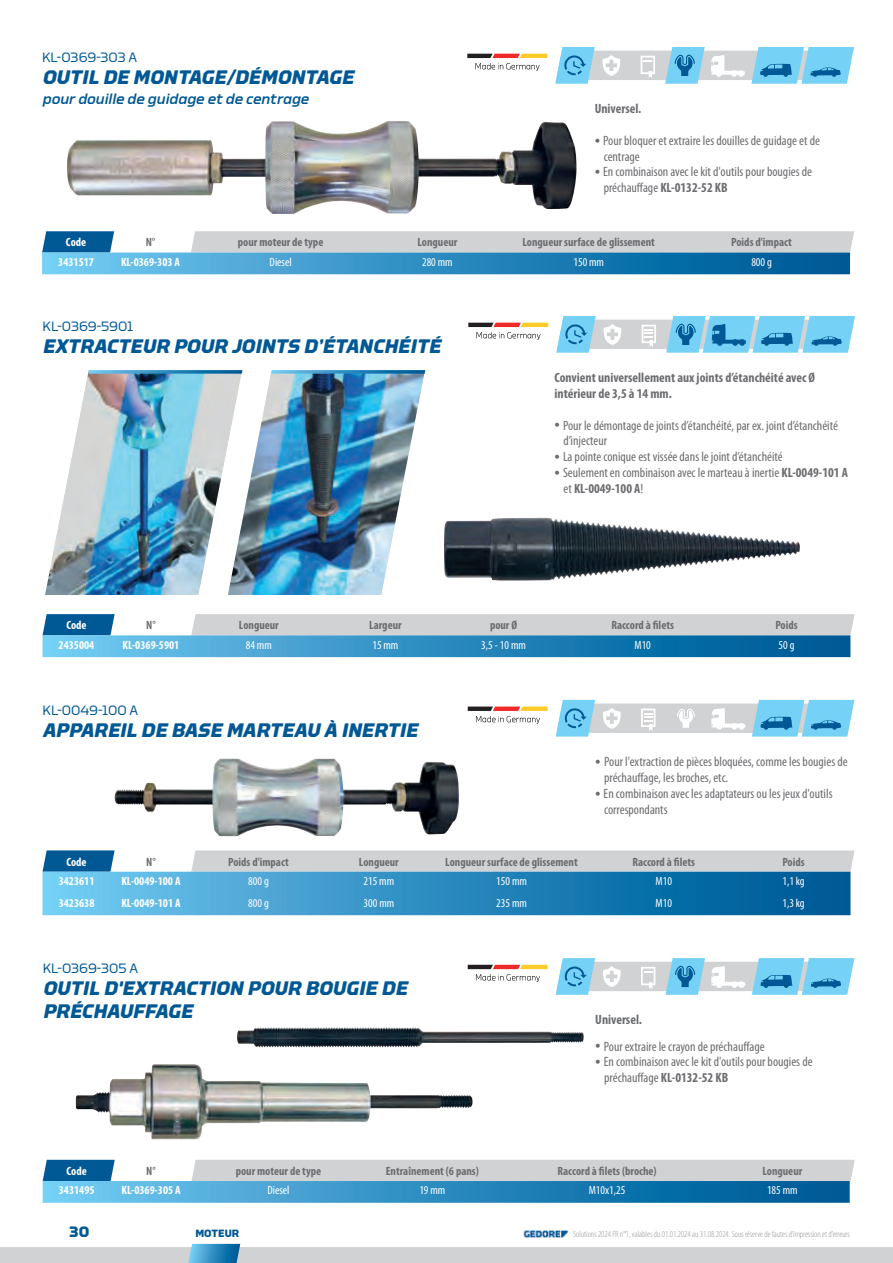
<style>
.page{position:relative;width:893px;height:1263px;background:#fff}
.page>*{position:absolute;margin:0;border:0;box-sizing:border-box;transform-origin:0 0}
.t1{font:italic 700 19.5px/22.5px "GEDORE Type";color:#005894}
.t2{font:italic 500 15px "GEDORE Type";color:#005894}
.t3{font:700 15px "GEDORE Type";color:#005894}
.t4{font:condensed 13.5px/15.8px "Myriad Pro";color:#6c6d70}
.t5{font:700 condensed 13.5px/15.8px "Myriad Pro";color:#6c6d70}
.t6{font:13.5px "GEDORE Type";color:#005894}
.t7{font:700 condensed 12px "Myriad Pro";color:#6c6d70}
.t8{font:700 condensed 12px "Myriad Pro";color:#fff}
.t9{font:condensed 12px "Myriad Pro";color:#fff}
.t10{font:700 10.5px "GEDORE Type";color:#005894}
.t11{font:300 condensed 9px "Myriad Pro";color:#939598}
.s1{font-family:"GEDORE Type";font-stretch:normal;font-size:15px}
.s2{font-weight:700}
</style>
<div class="page">
<img style="left:523px;top:1230px;width:46px;height:8px">
<svg style="left:43px;top:1160px;width:812px;height:43px;background:#79adca"></svg>
<img style="left:76px;top:1064px;width:397px;height:75px">
<svg style="left:468px;top:965px;width:80px;height:17px"></svg>
<svg style="left:556px;top:958px;width:298px;height:37px"></svg>
<svg style="left:468px;top:706px;width:80px;height:18px"></svg>
<svg style="left:556px;top:700px;width:298px;height:37px"></svg>
<svg style="left:43px;top:850px;width:812px;height:65px;background:#62a3c7"></svg>
<img style="left:115px;top:758px;width:344px;height:78px">
<svg style="left:42px;top:231px;width:812px;height:43px;background:#7baeca"></svg>
<img style="left:67px;top:121px;width:510px;height:93px">
<svg style="left:467px;top:54px;width:80px;height:17px"></svg>
<svg style="left:555px;top:47px;width:299px;height:37px"></svg>
<svg style="left:43px;top:614px;width:812px;height:43px;background:#7aadca"></svg>
<svg style="left:468px;top:323px;width:80px;height:17px"></svg>
<svg style="left:556px;top:316px;width:299px;height:37px;background:#8dcae6"></svg>
<img style="left:444px;top:518px;width:319px;height:63px">
<svg style="left:89px;top:370px;width:153px;height:1px"></svg>
<img style="left:45px;top:371px;width:183px;height:224px">
<img style="left:228px;top:371px;width:197px;height:224px">
<svg style="left:271px;top:370px;width:154px;height:4px"></svg>
<svg style="left:0;top:1244px;width:893px;height:19px;background:#cfd5d9"></svg>
<img style="left:283px;top:1027px;width:131px;height:2px">
<p class="t6" style="left:42px;top:49px;width:97px">KL-0369-303 A</p>
<h1 class="t1" style="left:42px;top:66px;width:317px">OUTIL DE MONTAGE/DÉMONTAGE</h1>
<p class="t2" style="left:42px;top:90px;width:271px">pour douille de guidage et de centrage</p>
<p class="t5" style="left:595px;top:101px;width:48px">Universel.</p>
<p class="t4" style="left:604px;top:132px;width:218px;text-indent:-9px"><span class="s1">•</span> Pour bloquer et extraire les douilles de guidage et de centrage</p>
<p class="t4" style="left:604px;top:164px;width:210px;text-indent:-9px"><span class="s1">•</span> En combinaison avec le kit d'outils pour bougies de préchauffage <span class="s2">KL-0132-52 KB</span></p>
<p class="t8" style="left:66px;top:235px;width:22px">Code</p>
<p class="t7" style="left:146px;top:235px;width:11px">N°</p>
<p class="t7" style="left:238px;top:235px;width:87px">pour moteur de type</p>
<p class="t7" style="left:417px;top:235px;width:41px">Longueur</p>
<p class="t7" style="left:522px;top:235px;width:134px">Longueur surface de glissement</p>
<p class="t7" style="left:731px;top:235px;width:62px">Poids d'impact</p>
<p class="t8" style="left:58px;top:254px;width:37px">3431517</p>
<p class="t8" style="left:121px;top:254px;width:61px">KL-0369-303 A</p>
<p class="t9" style="left:270px;top:255px;width:24px">Diesel</p>
<p class="t9" style="left:422px;top:255px;width:32px">280 mm</p>
<p class="t9" style="left:573px;top:255px;width:32px">150 mm</p>
<p class="t9" style="left:751px;top:255px;width:22px">800 g</p>
<p class="t6" style="left:43px;top:318px;width:92px">KL-0369-5901</p>
<h1 class="t1" style="left:43px;top:335px;width:404px">EXTRACTEUR POUR JOINTS D’ÉTANCHÉITÉ</h1>
<p class="t5" style="left:554px;top:370px;width:262px">Convient universellement aux joints d’étanchéité avec Ø intérieur de 3,5 à 14 mm.</p>
<p class="t4" style="left:563px;top:417px;width:276px;text-indent:-9px"><span class="s1">•</span> Pour le démontage de joints d’étanchéité, par ex. joint d’étanchéité d’injecteur</p>
<p class="t4" style="left:554px;top:449px;width:230px"><span class="s1">•</span> La pointe conique est vissée dans le joint d’étanchéité</p>
<p class="t4" style="left:563px;top:464px;width:286px;text-indent:-9px"><span class="s1">•</span> Seulement en combinaison avec le marteau à inertie <span class="s2">KL-0049-101 A </span>et <span class="s2">KL-0049-100 A</span>!</p>
<p class="t8" style="left:66px;top:618px;width:22px">Code</p>
<p class="t7" style="left:146px;top:618px;width:11px">N°</p>
<p class="t7" style="left:239px;top:618px;width:41px">Longueur</p>
<p class="t7" style="left:369px;top:618px;width:34px">Largeur</p>
<p class="t7" style="left:490px;top:618px;width:29px">pour Ø</p>
<p class="t7" style="left:611px;top:618px;width:64px">Raccord à filets</p>
<p class="t7" style="left:775px;top:618px;width:24px">Poids</p>
<p class="t8" style="left:59px;top:637px;width:37px">2435004</p>
<p class="t8" style="left:123px;top:637px;width:58px">KL-0369-5901</p>
<p class="t9" style="left:246px;top:637px;width:28px">84 mm</p>
<p class="t9" style="left:372px;top:637px;width:28px">15 mm</p>
<p class="t9" style="left:481px;top:637px;width:46px">3,5 - 10 mm</p>
<p class="t9" style="left:634px;top:637px;width:18px">M10</p>
<p class="t9" style="left:779px;top:637px;width:17px">50 g</p>
<p class="t6" style="left:43px;top:702px;width:97px">KL-0049-100 A</p>
<h1 class="t1" style="left:43px;top:719px;width:381px">APPAREIL DE BASE MARTEAU À INERTIE</h1>
<p class="t4" style="left:604px;top:754px;width:245px;text-indent:-9px"><span class="s1">•</span> Pour l'extraction de pièces bloquées, comme les bougies de préchauffage, les broches, etc.</p>
<p class="t4" style="left:604px;top:785px;width:230px;text-indent:-9px"><span class="s1">•</span> En combinaison avec les adaptateurs ou les jeux d'outils correspondants</p>
<p class="t8" style="left:66px;top:854px;width:22px">Code</p>
<p class="t7" style="left:146px;top:854px;width:11px">N°</p>
<p class="t7" style="left:228px;top:854px;width:62px">Poids d'impact</p>
<p class="t7" style="left:359px;top:854px;width:41px">Longueur</p>
<p class="t7" style="left:445px;top:854px;width:134px">Longueur surface de glissement</p>
<p class="t7" style="left:632px;top:854px;width:64px">Raccord à filets</p>
<p class="t7" style="left:782px;top:854px;width:24px">Poids</p>
<p class="t8" style="left:59px;top:873px;width:37px">3423611</p>
<p class="t8" style="left:121px;top:873px;width:61px">KL-0049-100 A</p>
<p class="t9" style="left:248px;top:874px;width:22px">800 g</p>
<p class="t9" style="left:364px;top:874px;width:32px">215 mm</p>
<p class="t9" style="left:496px;top:874px;width:32px">150 mm</p>
<p class="t9" style="left:656px;top:874px;width:18px">M10</p>
<p class="t9" style="left:782px;top:874px;width:24px">1,1 kg</p>
<p class="t8" style="left:59px;top:895px;width:37px">3423638</p>
<p class="t8" style="left:121px;top:895px;width:61px">KL-0049-101 A</p>
<p class="t9" style="left:248px;top:895px;width:22px">800 g</p>
<p class="t9" style="left:364px;top:895px;width:32px">300 mm</p>
<p class="t9" style="left:496px;top:895px;width:32px">235 mm</p>
<p class="t9" style="left:656px;top:895px;width:18px">M10</p>
<p class="t9" style="left:782px;top:895px;width:24px">1,3 kg</p>
<p class="t6" style="left:43px;top:960px;width:97px">KL-0369-305 A</p>
<h1 class="t1" style="left:43px;top:977px;width:370px">OUTIL D'EXTRACTION POUR BOUGIE DE<br>PRÉCHAUFFAGE</h1>
<p class="t5" style="left:595px;top:1012px;width:48px">Universel.</p>
<p class="t4" style="left:595px;top:1038px;width:171px"><span class="s1">•</span> Pour extraire le crayon de préchauffage</p>
<p class="t4" style="left:604px;top:1054px;width:210px;text-indent:-9px"><span class="s1">•</span> En combinaison avec le kit d'outils pour bougies de préchauffage <span class="s2">KL-0132-52 KB</span></p>
<p class="t8" style="left:67px;top:1163px;width:22px">Code</p>
<p class="t7" style="left:146px;top:1163px;width:11px">N°</p>
<p class="t7" style="left:236px;top:1163px;width:87px">pour moteur de type</p>
<p class="t7" style="left:386px;top:1163px;width:95px">Entraînement (6 pans)</p>
<p class="t7" style="left:558px;top:1163px;width:101px">Raccord à filets (broche)</p>
<p class="t7" style="left:762px;top:1163px;width:41px">Longueur</p>
<p class="t8" style="left:59px;top:1183px;width:37px">3431495</p>
<p class="t8" style="left:122px;top:1183px;width:61px">KL-0369-305 A</p>
<p class="t9" style="left:267px;top:1183px;width:24px">Diesel</p>
<p class="t9" style="left:419px;top:1183px;width:28px">19 mm</p>
<p class="t9" style="left:589px;top:1183px;width:38px">M10x1,25</p>
<p class="t9" style="left:767px;top:1183px;width:32px">185 mm</p>
<p class="t3" style="left:69px;top:1223px;width:22px">30</p>
<p class="t11" style="left:573px;top:1228px;width:278px">Solutions 2024 FR n°1, valables du 01.01.2024 au 31.08.2024. Sous réserve de fautes d’impression et d’erreurs</p>
<p class="t10" style="left:195px;top:1227px;width:45px">MOTEUR</p>
</div>
